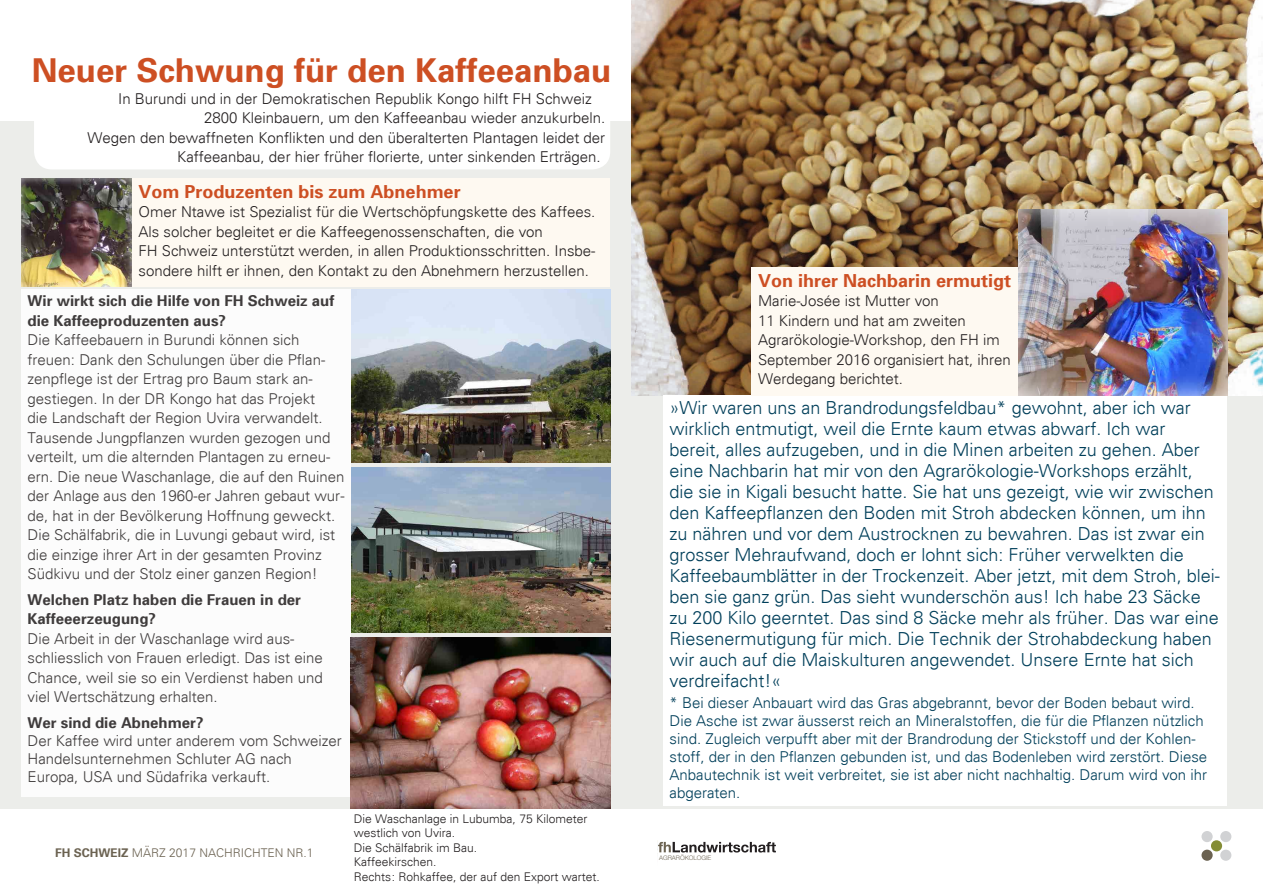
<style>
.page{position:relative;width:1263px;height:893px;background:#fff}
.page>*{position:absolute;margin:0;border:0;box-sizing:border-box;transform-origin:0 0}
.Big_title{font:700 33px "Univers 65";color:#cd4f23}
.t1{font:300 18px/21px "Univers";color:#003f5a}
.Big_title-2{font:700 18px "Univers 65";color:#cd4f23}
.Continent{font:700 18px "Univers 65";color:#cd4f23}
.TXT{font:300 15px/19.5px "Univers";color:#231f20}
.t2{font:300 15px/18px "Univers";color:#003f5a}
.Continent-2{font:300 15px/19.5px "Univers";color:#231f20}
.t3{font:700 15px/19.5px "Univers 65";color:#231f20}
.t4{font:300 12px/14.4px "Univers";color:#231f20}
.Number_Bold{font:300 12px "Univers";color:#6b6251}
.t5{font:300 6.3px "Helvetica Neue LT Pro";color:#6b6251}
.s1{font-family:"Univers 65";font-weight:700}
</style>
<div class="page">
<div style="left:0;top:122px;width:1263px;height:686px;background:#ecedea"></div>
<div style="left:1211px;top:840px;width:11px;height:11px;background:#848d35;border-radius:50%"></div>
<div style="left:1201px;top:831px;width:12px;height:11px;background:#d1d2d4;border-radius:50%"></div>
<div style="left:1201px;top:850px;width:12px;height:11px;background:#6b6251;border-radius:50%"></div>
<div style="left:1220px;top:831px;width:11px;height:11px;background:#d1d2d4;border-radius:50%"></div>
<div style="left:1220px;top:850px;width:11px;height:11px;background:#d1d2d4;border-radius:50%"></div>
<svg style="left:657px;top:841px;width:119px;height:13px"></svg>
<div style="left:34px;top:88px;width:576px;height:81px;background:#fff;border-radius:18px"></div>
<div style="left:21px;top:289px;width:330px;height:507px;background:#fff"></div>
<img style="left:631px;top:0;width:632px;height:395px">
<div style="left:663px;top:395px;width:564px;height:411px;background:#fff"></div>
<div style="left:1016px;top:207px;width:211px;height:189px;background:#fff;opacity:.83"></div>
<div style="left:752px;top:267px;width:266px;height:128px;background:#fef9f1"></div>
<div style="left:19px;top:176px;width:114px;height:112px;background:#fff;opacity:.75"></div>
<div style="left:132px;top:178px;width:478px;height:109px;background:#fef9f1"></div>
<img style="left:351px;top:289px;width:259px;height:174px">
<img style="left:351px;top:467px;width:259px;height:166px">
<img style="left:351px;top:637px;width:259px;height:171px">
<p class="Big_title" style="left:32px;top:49px;width:581px">Neuer Schwung für den Kaffeeanbau</p>
<p class="TXT" style="left:118px;top:88px;width:475px">In Burundi und in der Demokratischen Republik Kongo hilft FH Schweiz</p>
<p class="TXT" style="left:204px;top:108px;width:402px">2800 Kleinbauern, um den Kaffeeanbau wieder anzukurbeln.</p>
<p class="TXT" style="left:87px;top:127px;width:519px">Wegen den bewaffneten Konflikten und den überalterten Plantagen leidet der</p>
<p class="TXT" style="left:177px;top:147px;width:425px">Kaffeeanbau, der hier früher florierte, unter sinkenden Erträgen.</p>
<p class="Big_title-2" style="left:139px;top:180px;width:324px">Vom Produzenten bis zum Abnehmer</p>
<p class="TXT" style="left:139px;top:202px;width:458px">Omer Ntawe ist Spezialist für die Wertschöpfungskette des Kaffees.<br>Als solcher begleitet er die Kaffeegenossenschaften, die von<br>FH Schweiz unterstützt werden, in allen Produktionsschritten. Insbe&shy;sondere hilft er ihnen, den Kontakt zu den Abnehmern herzustellen.</p>
<p class="t3" style="left:28px;top:291px;width:308px">Wir wirkt sich die Hilfe von FH Schweiz auf die Kaffeeproduzenten aus?</p>
<p class="TXT" style="left:28px;top:330px;width:318px">Die Kaffeebauern in Burundi können sich freuen: Dank den Schulungen über die Pflan&shy;zenpflege ist der Ertrag pro Baum stark an&shy;gestiegen. In der DR Kongo hat das Projekt<br>die Landschaft der Region Uvira verwandelt.<br>Tausende Jungpflanzen wurden gezogen und verteilt, um die alternden Plantagen zu erneu&shy;ern. Die neue Waschanlage, die auf den Ruinen der Anlage aus den 1960-er Jahren gebaut wur&shy;de, hat in der Bevölkerung Hoffnung geweckt.<br>Die Schälfabrik, die in Luvungi gebaut wird, ist die einzige ihrer Art in der gesamten Provinz Südkivu und der Stolz einer ganzen Region!</p>
<p class="t3" style="left:28px;top:589px;width:275px">Welchen Platz haben die Frauen in der<br>Kaffeeerzeugung?</p>
<p class="TXT" style="left:28px;top:629px;width:297px">Die Arbeit in der Waschanlage wird aus&shy;schliesslich von Frauen erledigt. Das ist eine Chance, weil sie so ein Verdienst haben und viel Wertschätzung erhalten.</p>
<p class="t3" style="left:28px;top:712px;width:177px">Wer sind die Abnehmer?</p>
<p class="TXT" style="left:28px;top:731px;width:316px;line-height:18px">Der Kaffee wird unter anderem vom Schweizer<br>Handelsunternehmen Schluter AG nach<br>Europa, USA und Südafrika verkauft.</p>
<p class="Number_Bold" style="left:55px;top:845px;width:260px"><span class="s1">FH SCHWEIZ</span> MÄRZ 2017 NACHRICHTEN NR.1</p>
<p class="t4" style="left:354px;top:811px;width:235px">Die Waschanlage in Lubumba, 75 Kilometer westlich von Uvira.</p>
<p class="t4" style="left:354px;top:840px;width:125px">Die Schälfabrik im Bau.</p>
<p class="t4" style="left:354px;top:855px;width:84px">Kaffeekirschen.</p>
<p class="t4" style="left:354px;top:869px;width:247px">Rechts: Rohkaffee, der auf den Export wartet.</p>
<p class="Continent" style="left:758px;top:269px;width:255px">Von ihrer Nachbarin ermutigt</p>
<p class="Continent-2" style="left:758px;top:291px;width:254px">Marie-Josée ist Mutter von<br>11 Kindern und hat am zweiten<br>Agrarökologie-Workshop, den FH im<br>September 2016 organisiert hat, ihren<br>Werdegang berichtet.</p>
<p class="t1" style="left:669px;top:397px;width:552px">»Wir waren uns an Brandrodungsfeldbau* gewohnt, aber ich war wirklich entmutigt, weil die Ernte kaum etwas abwarf. Ich war bereit, alles aufzugeben, und in die Minen arbeiten zu gehen. Aber eine Nachbarin hat mir von den Agrarökologie-Workshops erzählt, die sie in Kigali besucht hatte. Sie hat uns gezeigt, wie wir zwischen den Kaffeepflanzen den Boden mit Stroh abdecken können, um ihn zu nähren und vor dem Austrocknen zu bewahren. Das ist zwar ein grosser Mehraufwand, doch er lohnt sich: Früher verwelkten die Kaffeebaumblätter in der Trockenzeit. Aber jetzt, mit dem Stroh, blei&shy;ben sie ganz grün. Das sieht wunderschön aus! Ich habe 23 Säcke zu 200 Kilo geerntet. Das sind 8 Säcke mehr als früher. Das war eine Riesenermutigung für mich. Die Technik der Strohabdeckung haben wir auch auf die Maiskulturen angewendet. Unsere Ernte hat sich verdreifacht!«</p>
<p class="t2" style="left:669px;top:694px;width:539px">* Bei dieser Anbauart wird das Gras abgebrannt, bevor der Boden bebaut wird.<br>Die Asche ist zwar äusserst reich an Mineralstoffen, die für die Pflanzen nützlich sind. Zugleich verpufft aber mit der Brandrodung der Stickstoff und der Kohlen&shy;stoff, der in den Pflanzen gebunden ist, und das Bodenleben wird zerstört. Diese Anbautechnik ist weit verbreitet, sie ist aber nicht nachhaltig. Darum wird von ihr abgeraten.</p>
<p class="t5" style="left:659px;top:854px;width:54px">AGRARÖKOLOGIE</p>
</div>
